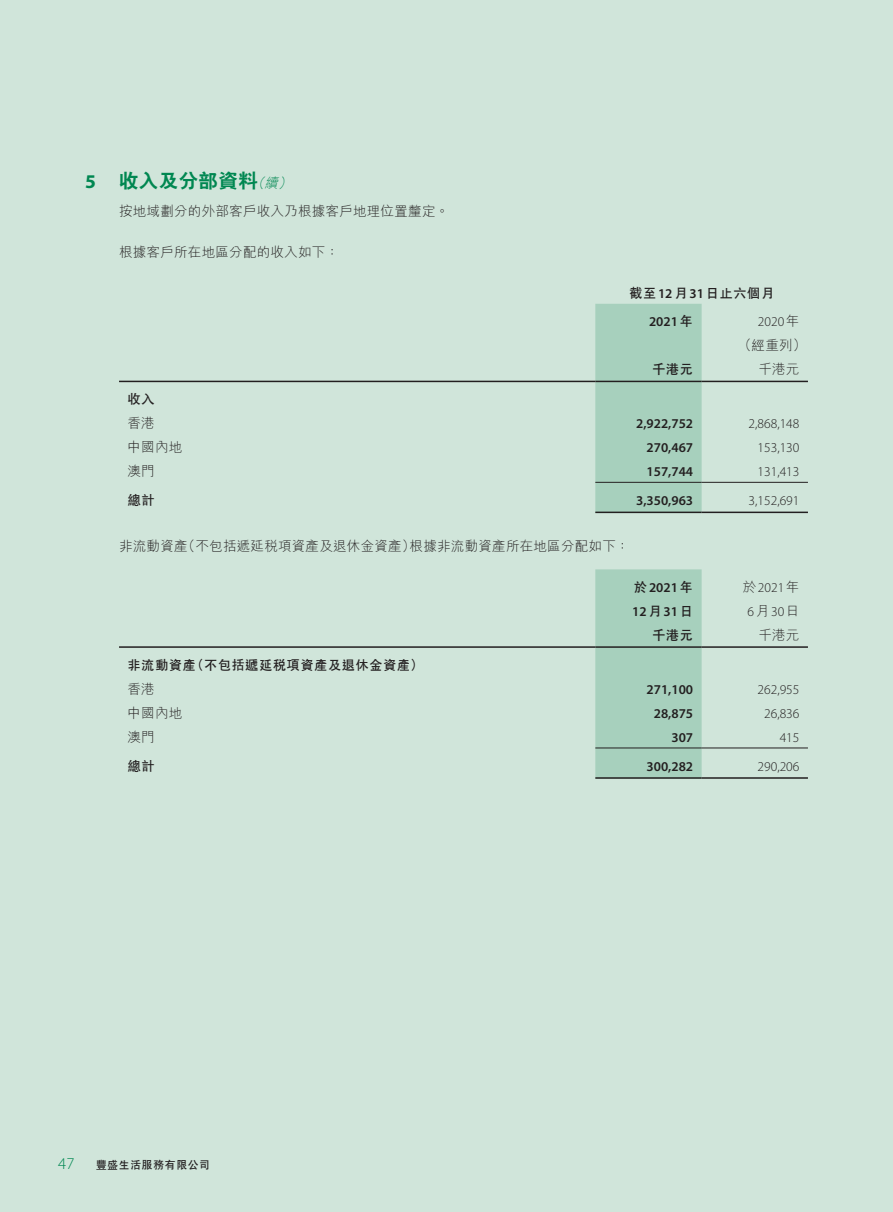
<style>
.page{position:relative;width:893px;height:1212px;background:#d0e5da}
.page>*{position:absolute;margin:0;border:0;box-sizing:border-box;transform-origin:0 0}
._01_H1{font:800 19.5px "C Hei 2 HK";letter-spacing:.02em;color:#008751}
._01_H1-2{font:700 19.5px "Myriad Pro";color:#008751}
.t1{font:300 16.5px "Myriad Pro";color:#008751}
._00_txt{font:300 13.5px "M Hei HK";letter-spacing:.02em;color:#231f20}
._50_Table_txt{font:600 13.5px "Myriad Pro";color:#231f20}
._50_Table_txt-2{font:300 13.5px "Myriad Pro";color:#231f20}
._50_Table_txt-3{font:700 13.5px "C Hei 2 HK";letter-spacing:.02em;color:#231f20}
._50_Table_txt-4{font:300 13.5px "M Hei HK";letter-spacing:.02em;color:#231f20}
._01_H1-3{font:italic 300 13.5px "M Hei HK";color:#008751}
.t2{font:700 11.25px "C Hei 2 HK";letter-spacing:.02em;color:#231f20}
.s1{font-family:"Myriad Pro";font-weight:600}
.s2{font-family:"M Hei HK"}
.s3{font-family:"C Hei 2 HK";font-weight:700}
</style>
<div class="page">
<div style="left:595px;top:304px;width:107px;height:208px;background:#a7d0bd"></div>
<hr style="left:119px;top:381px;width:476px;height:1px;background:#231f20">
<hr style="left:595px;top:381px;width:107px;height:1px;background:#231f20">
<hr style="left:702px;top:381px;width:106px;height:1px;background:#231f20">
<hr style="left:595px;top:482px;width:107px;height:1px;background:#231f20">
<hr style="left:702px;top:482px;width:106px;height:1px;background:#231f20">
<hr style="left:595px;top:512px;width:107px;height:1px;background:#231f20">
<hr style="left:702px;top:512px;width:106px;height:1px;background:#231f20">
<div style="left:595px;top:569px;width:107px;height:208px;background:#a7d0bd"></div>
<hr style="left:119px;top:646px;width:476px;height:2px;background:#231f20">
<hr style="left:595px;top:646px;width:107px;height:2px;background:#231f20">
<hr style="left:702px;top:646px;width:106px;height:2px;background:#231f20">
<hr style="left:595px;top:747px;width:107px;height:1px;background:#231f20">
<hr style="left:702px;top:747px;width:106px;height:1px;background:#231f20">
<hr style="left:595px;top:777px;width:107px;height:2px;background:#231f20">
<hr style="left:702px;top:777px;width:106px;height:2px;background:#231f20">
<p class="_01_H1-2" style="left:85px;top:168px;width:12px">5</p>
<p class="_01_H1" style="left:119px;top:170px;width:140px">收入及分部資料</p>
<p class="_01_H1-3" style="left:265px;top:176px;width:18px">續</p>
<p class="_01_H1-3" style="left:251px;top:176px;width:18px">（</p>
<p class="_01_H1-3" style="left:278px;top:176px;width:18px">(</p>
<p class="_00_txt" style="left:119px;top:204px;width:331px">按地域劃分的外部客戶收入乃根據客戶地理位置釐定。</p>
<p class="_00_txt" style="left:119px;top:245px;width:221px">根據客戶所在地區分配的收入如下：</p>
<p class="_50_Table_txt-3" style="left:128px;top:393px;width:29px">收入</p>
<p class="_50_Table_txt-4" style="left:128px;top:417px;width:29px">香港</p>
<p class="_50_Table_txt-4" style="left:128px;top:441px;width:56px">中國內地</p>
<p class="_50_Table_txt-4" style="left:128px;top:465px;width:29px">澳門</p>
<p class="_50_Table_txt-3" style="left:128px;top:493px;width:29px">總計</p>
<p class="_50_Table_txt-3" style="left:629px;top:286px;width:147px">截至<span class="s1">12</span>月<span class="s1">31</span>日止六個月</p>
<p class="_50_Table_txt-2" style="left:758px;top:313px;width:43px">2020 <span class="s2">年</span></p>
<p class="_50_Table_txt" style="left:649px;top:313px;width:46px">2021<span class="s3">年</span></p>
<p class="_50_Table_txt-3" style="left:652px;top:362px;width:43px">千港元</p>
<p class="_50_Table_txt-4" style="left:738px;top:338px;width:70px">（經重列(</p>
<p class="_50_Table_txt-4" style="left:758px;top:362px;width:43px">千港元</p>
<p class="_50_Table_txt" style="left:636px;top:415px;width:59px">2,922,752</p>
<p class="_50_Table_txt-2" style="left:749px;top:416px;width:52px">2,868,148</p>
<p class="_50_Table_txt" style="left:646px;top:439px;width:48px">270,467</p>
<p class="_50_Table_txt-2" style="left:757px;top:440px;width:43px">153,130</p>
<p class="_50_Table_txt" style="left:646px;top:463px;width:48px">157,744</p>
<p class="_50_Table_txt-2" style="left:757px;top:464px;width:43px">131,413</p>
<p class="_50_Table_txt" style="left:636px;top:492px;width:59px">3,350,963</p>
<p class="_50_Table_txt-2" style="left:749px;top:492px;width:52px">3,152,691</p>
<p class="_00_txt" style="left:182px;top:539px;width:235px">（不包括遞延稅項資產及退休金資產）</p>
<p class="_00_txt" style="left:119px;top:539px;width:70px">非流動資產</p>
<p class="_00_txt" style="left:410px;top:539px;width:221px">根據非流動資產所在地區分配如下：</p>
<p class="_50_Table_txt-3" style="left:190px;top:658px;width:235px">（不包括遞延稅項資產及退休金資產(</p>
<p class="_50_Table_txt-3" style="left:128px;top:658px;width:70px">非流動資產</p>
<p class="_50_Table_txt-4" style="left:128px;top:682px;width:29px">香港</p>
<p class="_50_Table_txt-4" style="left:128px;top:706px;width:56px">中國內地</p>
<p class="_50_Table_txt-4" style="left:128px;top:730px;width:29px">澳門</p>
<p class="_50_Table_txt-3" style="left:128px;top:759px;width:29px">總計</p>
<p class="_50_Table_txt" style="left:634px;top:578px;width:61px"><span class="s3">於</span>2021<span class="s3">年</span></p>
<p class="_50_Table_txt" style="left:632px;top:602px;width:63px">12<span class="s3">月</span>31<span class="s3">日</span></p>
<p class="_50_Table_txt-3" style="left:652px;top:628px;width:43px">千港元</p>
<p class="_50_Table_txt" style="left:646px;top:681px;width:48px">271,100</p>
<p class="_50_Table_txt" style="left:654px;top:705px;width:41px">28,875</p>
<p class="_50_Table_txt" style="left:671px;top:729px;width:23px">307</p>
<p class="_50_Table_txt" style="left:646px;top:757px;width:48px">300,282</p>
<p class="_50_Table_txt-2" style="left:743px;top:579px;width:58px"><span class="s2">於</span>2021<span class="s2">年</span></p>
<p class="_50_Table_txt-2" style="left:748px;top:603px;width:53px">6<span class="s2">月</span>30<span class="s2">日</span></p>
<p class="_50_Table_txt-4" style="left:758px;top:628px;width:43px">千港元</p>
<p class="_50_Table_txt-2" style="left:757px;top:681px;width:43px">262,955</p>
<p class="_50_Table_txt-2" style="left:764px;top:705px;width:37px">26,836</p>
<p class="_50_Table_txt-2" style="left:780px;top:729px;width:21px">415</p>
<p class="_50_Table_txt-2" style="left:757px;top:758px;width:43px">290,206</p>
<p class="t1" style="left:58px;top:1153px;width:18px">47</p>
<p class="t2" style="left:96px;top:1159px;width:116px">豐盛生活服務有限公司</p>
</div>
